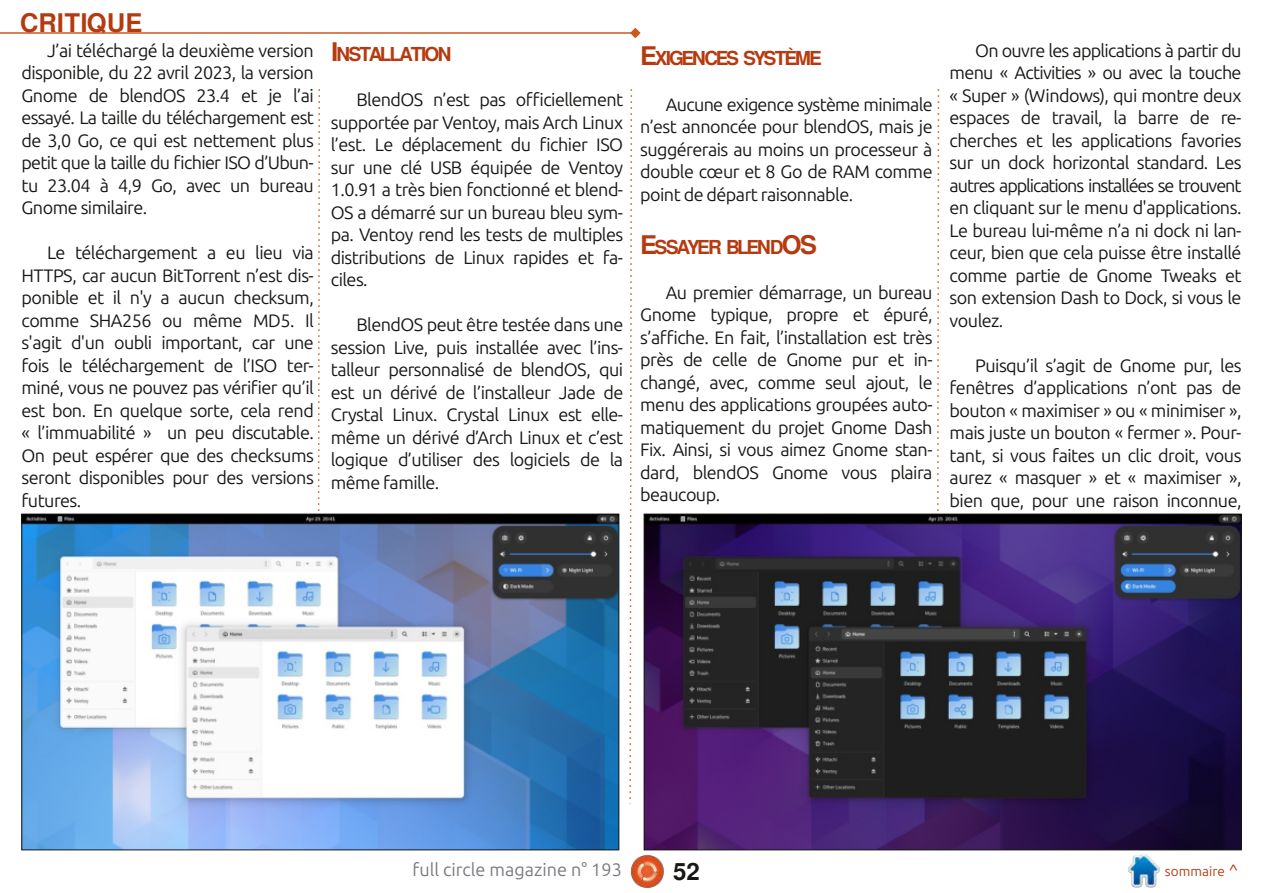
<style>
.page{position:relative;width:1263px;height:893px;background:#fff}
.page>*{position:absolute;margin:0;border:0;box-sizing:border-box;transform-origin:0 0}
.t1{font:700 25.5px "Free Sans";letter-spacing:-.01em;color:#b53a10}
.t2{font:700 24px "Free Sans";color:#181715}
.t3{font:700 19.2px "Free Sans";letter-spacing:-.12em;color:#b53a10}
.t4{font:18px/22.5px "Ubuntu";letter-spacing:-.03em;color:#181715;text-align:justify}
.t5{font:18px "Ubuntu";color:#79797f}
.t6{font:13.5px "Ubuntu";color:#b53a10}
.s1{font-size:25.5px}
.s2{font-size:16.5px}
</style>
<div class="page">
<img style="left:631px;top:855px;width:33px;height:33px">
<img style="left:1128px;top:855px;width:32px;height:32px">
<hr style="left:0;top:32px;width:635px;height:2px;background:#cd581e">
<svg style="left:630px;top:28px;width:11px;height:10px"></svg>
<svg style="left:629px;top:89px;width:4px;height:715px"></svg>
<svg style="left:317px;top:89px;width:4px;height:425px"></svg>
<svg style="left:936px;top:89px;width:4px;height:425px"></svg>
<img style="left:24px;top:516px;width:593px;height:332px">
<img style="left:646px;top:516px;width:593px;height:332px">
<h1 class="t1" style="left:20px;top:11px;width:124px">CRITIQUE</h1>
<p class="t4" style="left:22px;top:39px;width:294px;text-indent:26px">J’ai téléchargé la deuxième version disponible, du 22 avril 2023, la version Gnome de blendOS 23.4 et je l’ai essayé. La taille du téléchargement est de 3,0 Go, ce qui est nettement plus petit que la taille du fichier ISO d’Ubun&shy;tu 23.04 à 4,9 Go, avec un bureau Gnome similaire.</p>
<p class="t4" style="left:22px;top:241px;width:294px;text-indent:26px">Le téléchargement a eu lieu via HTTPS, car aucun BitTorrent n’est dis&shy;ponible et il n'y a aucun checksum, comme SHA256 ou même MD5. Il s'agit d'un oubli important, car une fois le téléchargement de l’ISO ter&shy;miné, vous ne pouvez pas vérifier qu’il est bon. En quelque sorte, cela rend « l’immuabilité » un peu discutable.<br>On peut espérer que des checksums seront disponibles pour des versions futures.</p>
<p class="t3" style="left:331px;top:46px;width:122px"><span class="s1">I</span>NSTALLATION</p>
<p class="t4" style="left:331px;top:88px;width:294px;text-indent:26px">BlendOS n’est pas officiellement supportée par Ventoy, mais Arch Linux l’est. Le déplacement du fichier ISO sur une clé USB équipée de Ventoy 1.0.91 a très bien fonctionné et blend-OS a démarré sur un bureau bleu sym&shy;pa. Ventoy rend les tests de multiples distributions de Linux rapides et fa&shy;ciles.</p>
<p class="t4" style="left:331px;top:313px;width:294px;text-indent:26px">BlendOS peut être testée dans une session Live, puis installée avec l’ins&shy;talleur personnalisé de blendOS, qui est un dérivé de l’installeur Jade de Crystal Linux. Crystal Linux est elle&shy;même un dérivé d’Arch Linux et c’est logique d’utiliser des logiciels de la même famille.</p>
<p class="t3" style="left:640px;top:50px;width:183px"><span class="s1">E</span>XIGENCES SYSTÈME</p>
<p class="t4" style="left:640px;top:93px;width:294px;text-indent:26px">Aucune exigence système minimale n’est annoncée pour blendOS, mais je suggérerais au moins un processeur à double cœur et 8 Go de RAM comme point de départ raisonnable.</p>
<p class="t3" style="left:640px;top:238px;width:178px"><span class="s1">E</span>SSAYER BLEND<span class="s1">OS</span></p>
<p class="t4" style="left:640px;top:281px;width:294px;text-indent:26px">Au premier démarrage, un bureau Gnome typique, propre et épuré, s’affiche. En fait, l’installation est très près de celle de Gnome pur et in&shy;changé, avec, comme seul ajout, le menu des applications groupées auto&shy;matiquement du projet Gnome Dash Fix. Ainsi, si vous aimez Gnome stan&shy;dard, blendOS Gnome vous plaira beaucoup.</p>
<p class="t4" style="left:950px;top:39px;width:293px;text-indent:26px">On ouvre les applications à partir du menu « Activities » ou avec la touche « Super » (Windows), qui montre deux espaces de travail, la barre de re&shy;cherches et les applications favories sur un dock horizontal standard. Les autres applications installées se trouvent en cliquant sur le menu d'applications.<br>Le bureau lui-même n’a ni dock ni lan&shy;ceur, bien que cela puisse être installé comme partie de Gnome Tweaks et son extension Dash to Dock, si vous le voulez.</p>
<p class="t4" style="left:950px;top:354px;width:293px;text-indent:26px">Puisqu’il s’agit de Gnome pur, les fenêtres d’applications n’ont pas de bouton « maximiser » ou « minimiser », mais juste un bouton « fermer ». Pour&shy;tant, si vous faites un clic droit, vous aurez « masquer » et « maximiser », bien que, pour une raison inconnue,</p>
<p class="t5" style="left:412px;top:859px;width:211px">full circle magazine n° 193</p>
<h2 class="t2" style="left:673px;top:861px;width:28px">52</h2>
<p class="t6" style="left:1165px;top:863px;width:75px">sommaire <span class="s2">^</span></p>
</div>
